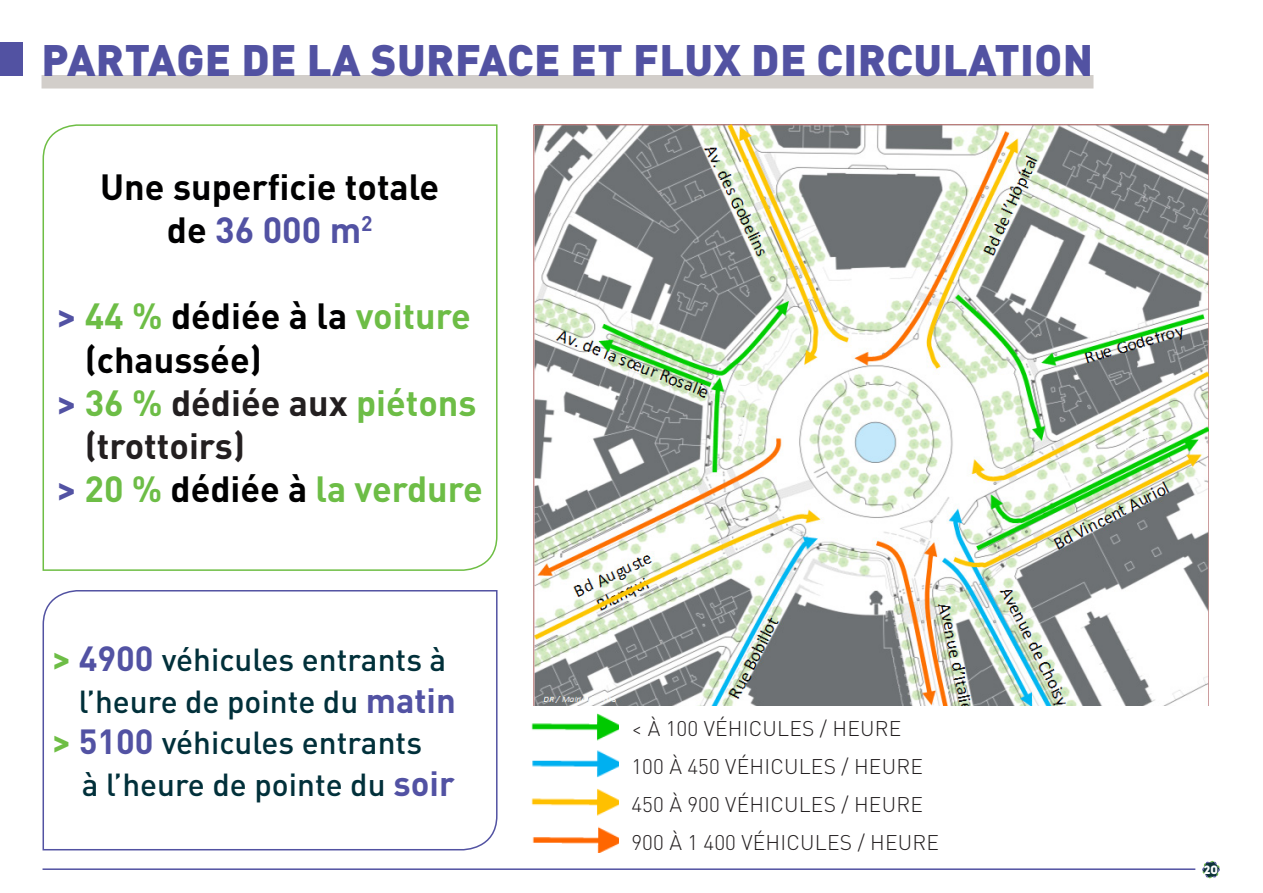
<style>
.page{position:relative;width:1263px;height:893px;background:#fff}
.page>*{position:absolute;margin:0;border:0;box-sizing:border-box;transform-origin:0 0}
.titre_1{font:900 43.5px "DIN Pro";letter-spacing:.01em;color:#5252a2}
.textes{font:700 36px/43.2px "DIN Pro";color:#000001}
.textes-2{font:700 36px/43.2px "DIN Pro";color:#231f20}
.textes-3{font:700 36px "DIN Pro";color:#6dbd46}
.textes-4{font:700 36px "DIN Pro";color:#5252a3}
.textes-5{font:500 31.5px/41.4px "DIN Pro";color:#01303a}
.titre_1-2{font:300 21px "DIN Pro";letter-spacing:.01em;color:#231f20}
.t1{font:12px "Intro";color:#fff}
.s1{color:#000001}
.s2{color:#5252a3}
.s3{color:#6dbd46}
.s4{font-weight:700;font-size:34.5px;color:#6dbd46}
.s5{font-weight:700;font-size:34.5px;color:#5252a3}
.s6{font-weight:700;font-size:34.5px;color:#6ebe44}
</style>
<div class="page">
<hr style="left:43px;top:868px;width:1152px;height:2px;background:#5252a2">
<svg style="left:1202px;top:861px;width:18px;height:17px"></svg>
<div style="left:42px;top:75px;width:1051px;height:14px;background:#d2ceca"></div>
<div style="left:0;top:43px;width:22px;height:33px;background:#5252a2"></div>
<svg style="left:42px;top:124px;width:456px;height:447px"></svg>
<img style="left:534px;top:124px;width:674px;height:582px">
<img style="left:531px;top:713px;width:88px;height:139px">
<svg style="left:42px;top:590px;width:456px;height:261px"></svg>
<p class="titre_1" style="left:42px;top:30px;width:1053px">PARTAGE DE LA SURFACE ET FLUX DE CIRCULATION</p>
<p class="textes" style="left:100px;top:164px;width:341px">Une superficie totale</p>
<p class="textes-4" style="left:167px;top:206px;width:207px"><span class="s1">de</span> 36 000 m<sup>2</sup></p>
<p class="textes" style="left:85px;top:293px;width:388px;text-indent:-28px"><span class="s2">&gt;</span> <span class="s3">44 %</span> dédiée à la <span class="s3">voiture </span>(chaussée)</p>
<p class="textes-2" style="left:85px;top:380px;width:393px;text-indent:-28px"><span class="s2">&gt;</span> <span class="s3">36 %</span> dédiée aux <span class="s3">piétons </span>(trottoirs)</p>
<p class="textes-3" style="left:57px;top:465px;width:427px"><span class="s2">&gt;</span> 20 % <span class="s1">dédiée à</span> la verdure</p>
<p class="textes-5" style="left:79px;top:638px;width:379px;text-indent:-27px"><span class="s4">&gt;</span> <span class="s5">4900</span> véhicules entrants à l’heure de pointe du <span class="s5">matin</span></p>
<p class="textes-5" style="left:52px;top:721px;width:371px"><span class="s6">&gt;</span> <span class="s5">5100</span> véhicules entrants</p>
<p class="textes-5" style="left:82px;top:762px;width:374px">à l’heure de pointe du <span class="s5">soir</span></p>
<p class="titre_1-2" style="left:631px;top:714px;width:271px">&lt; À 100 VÉHICULES / HEURE</p>
<p class="titre_1-2" style="left:631px;top:752px;width:293px">100 À 450 VÉHICULES / HEURE</p>
<p class="titre_1-2" style="left:631px;top:790px;width:293px">450 À 900 VÉHICULES / HEURE</p>
<p class="titre_1-2" style="left:631px;top:828px;width:309px">900 À 1 400 VÉHICULES / HEURE</p>
<p class="t1" style="left:1204px;top:863px;width:16px">20</p>
</div>
